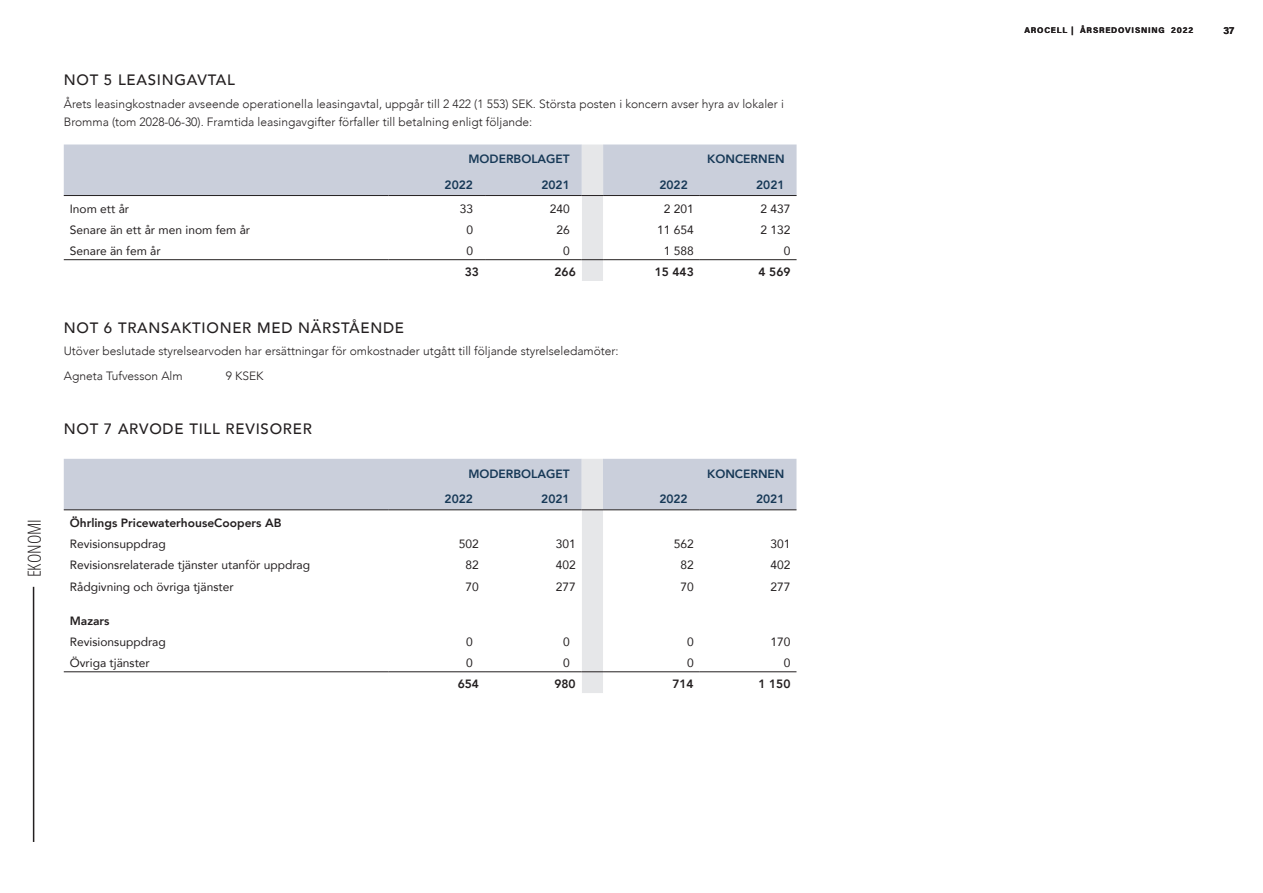
<style>
.page{position:relative;width:1263px;height:893px;background:#fff}
.page>*{position:absolute;margin:0;border:0;box-sizing:border-box;transform-origin:0 0}
.t1{font:300 condensed 18px "Open Sans";color:#231f20}
.Highlighted{font:500 15px "Avenir";letter-spacing:.05em;color:#231f20}
.Body{font:300 12px/18px "Avenir";color:#231f20}
.Content___Left{font:12px "Avenir";color:#231f20}
.Table_Header_Right{font:800 12px "Avenir";color:#163856}
.Content___Right{font:12px "Avenir";color:#231f20}
.Content___Left-2{font:800 12px "Avenir";color:#231f20}
.Content___Right_Bold{font:800 12px "Avenir";color:#231f20}
.t2{font:700 10.35px "Acumin Pro";color:#231f20}
.t3{font:700 8.25px "Acumin Pro";letter-spacing:.1em;color:#231f20}
</style>
<div class="page">
<hr style="left:33px;top:587px;width:1px;height:255px;background:#231f20">
<svg style="left:64px;top:144px;width:732px;height:137px"></svg>
<hr style="left:603px;top:259px;width:97px;height:1px;background:#231f20">
<hr style="left:700px;top:259px;width:96px;height:1px;background:#231f20">
<hr style="left:388px;top:259px;width:97px;height:1px;background:#231f20">
<hr style="left:485px;top:259px;width:97px;height:1px;background:#231f20">
<svg style="left:64px;top:459px;width:732px;height:234px"></svg>
<hr style="left:603px;top:671px;width:97px;height:1px;background:#231f20">
<hr style="left:700px;top:671px;width:96px;height:1px;background:#231f20">
<hr style="left:388px;top:671px;width:97px;height:1px;background:#231f20">
<hr style="left:485px;top:671px;width:97px;height:1px;background:#231f20">
<h1 class="t1" style="left:22px;top:577px;width:60px;rotate:-90deg">EKONOMI</h1>
<p class="Highlighted" style="left:64px;top:67px;width:172px">NOT 5 LEASINGAVTAL</p>
<p class="Body" style="left:64px;top:94px;width:722px">Årets leasingkostnader avseende operationella leasingavtal, uppgår till 2 422 (1 553) SEK. Största posten i koncern avser hyra av lokaler i<br>Bromma (tom 2028-06-30). Framtida leasingavgifter förfaller till betalning enligt följande:</p>
<p class="Table_Header_Right" style="left:468px;top:150px;width:103px">MODERBOLAGET</p>
<p class="Table_Header_Right" style="left:707px;top:150px;width:79px">KONCERNEN</p>
<p class="Table_Header_Right" style="left:445px;top:175px;width:30px">2022</p>
<p class="Table_Header_Right" style="left:541px;top:175px;width:30px">2021</p>
<p class="Table_Header_Right" style="left:659px;top:175px;width:30px">2022</p>
<p class="Table_Header_Right" style="left:756px;top:175px;width:30px">2021</p>
<p class="Content___Left" style="left:70px;top:199px;width:61px">Inom ett år</p>
<p class="Content___Right" style="left:460px;top:199px;width:15px">33</p>
<p class="Content___Right" style="left:550px;top:199px;width:22px">240</p>
<p class="Content___Right" style="left:664px;top:199px;width:32px">2 201</p>
<p class="Content___Right" style="left:760px;top:199px;width:32px">2 437</p>
<p class="Content___Left" style="left:70px;top:220px;width:182px">Senare än ett år men inom fem år</p>
<p class="Content___Right" style="left:466px;top:220px;width:8px">0</p>
<p class="Content___Right" style="left:556px;top:220px;width:15px">26</p>
<p class="Content___Right" style="left:657px;top:220px;width:38px">11 654</p>
<p class="Content___Right" style="left:760px;top:220px;width:32px">2 132</p>
<p class="Content___Left" style="left:70px;top:241px;width:92px">Senare än fem år</p>
<p class="Content___Right" style="left:466px;top:241px;width:8px">0</p>
<p class="Content___Right" style="left:563px;top:241px;width:8px">0</p>
<p class="Content___Right" style="left:664px;top:241px;width:32px">1 588</p>
<p class="Content___Right" style="left:784px;top:241px;width:8px">0</p>
<p class="Content___Right_Bold" style="left:465px;top:263px;width:16px">33</p>
<p class="Content___Right_Bold" style="left:554px;top:263px;width:23px">266</p>
<p class="Content___Right_Bold" style="left:655px;top:263px;width:41px">15 443</p>
<p class="Content___Right_Bold" style="left:759px;top:263px;width:33px">4 569</p>
<p class="Highlighted" style="left:64px;top:314px;width:342px">NOT 6 TRANSAKTIONER MED NÄRSTÅENDE</p>
<p class="Body" style="left:64px;top:342px;width:556px">Utöver beslutade styrelsearvoden har ersättningar för omkostnader utgått till följande styrelseledamöter:</p>
<p class="Body" style="left:64px;top:367px;width:120px">Agneta Tufvesson Alm</p>
<p class="Body" style="left:226px;top:367px;width:39px">9 KSEK</p>
<p class="Highlighted" style="left:64px;top:416px;width:250px">NOT 7 ARVODE TILL REVISORER</p>
<p class="Table_Header_Right" style="left:468px;top:464px;width:103px">MODERBOLAGET</p>
<p class="Table_Header_Right" style="left:707px;top:464px;width:79px">KONCERNEN</p>
<p class="Table_Header_Right" style="left:445px;top:490px;width:30px">2022</p>
<p class="Table_Header_Right" style="left:541px;top:490px;width:30px">2021</p>
<p class="Table_Header_Right" style="left:659px;top:490px;width:30px">2022</p>
<p class="Table_Header_Right" style="left:756px;top:490px;width:30px">2021</p>
<p class="Content___Left-2" style="left:70px;top:513px;width:213px">Öhrlings PricewaterhouseCoopers AB</p>
<p class="Content___Left" style="left:70px;top:534px;width:98px">Revisionsuppdrag</p>
<p class="Content___Right" style="left:459px;top:534px;width:22px">502</p>
<p class="Content___Right" style="left:556px;top:534px;width:22px">301</p>
<p class="Content___Right" style="left:674px;top:534px;width:22px">562</p>
<p class="Content___Right" style="left:770px;top:534px;width:22px">301</p>
<p class="Content___Left" style="left:70px;top:556px;width:242px">Revisionsrelaterade tjänster utanför uppdrag</p>
<p class="Content___Right" style="left:466px;top:556px;width:15px">82</p>
<p class="Content___Right" style="left:556px;top:556px;width:22px">402</p>
<p class="Content___Right" style="left:680px;top:556px;width:15px">82</p>
<p class="Content___Right" style="left:770px;top:556px;width:22px">402</p>
<p class="Content___Left" style="left:70px;top:577px;width:165px">Rådgivning och övriga tjänster</p>
<p class="Content___Right" style="left:466px;top:577px;width:15px">70</p>
<p class="Content___Right" style="left:556px;top:577px;width:22px">277</p>
<p class="Content___Right" style="left:680px;top:577px;width:15px">70</p>
<p class="Content___Right" style="left:770px;top:577px;width:22px">277</p>
<p class="Content___Left-2" style="left:70px;top:611px;width:41px">Mazars</p>
<p class="Content___Left" style="left:70px;top:632px;width:98px">Revisionsuppdrag</p>
<p class="Content___Right" style="left:466px;top:632px;width:8px">0</p>
<p class="Content___Right" style="left:563px;top:632px;width:8px">0</p>
<p class="Content___Right" style="left:687px;top:632px;width:8px">0</p>
<p class="Content___Right" style="left:770px;top:632px;width:22px">170</p>
<p class="Content___Left" style="left:70px;top:653px;width:82px">Övriga tjänster</p>
<p class="Content___Right" style="left:466px;top:653px;width:8px">0</p>
<p class="Content___Right" style="left:563px;top:653px;width:8px">0</p>
<p class="Content___Right" style="left:687px;top:653px;width:8px">0</p>
<p class="Content___Right" style="left:784px;top:653px;width:8px">0</p>
<p class="Content___Right_Bold" style="left:458px;top:675px;width:23px">654</p>
<p class="Content___Right_Bold" style="left:554px;top:675px;width:23px">980</p>
<p class="Content___Right_Bold" style="left:672px;top:675px;width:23px">714</p>
<p class="Content___Right_Bold" style="left:758px;top:675px;width:33px">1 150</p>
<p class="t3" style="left:1024px;top:24px;width:170px">AROCELL | ÅRSREDOVISNING 2022</p>
<p class="t2" style="left:1223px;top:23px;width:12px">37</p>
</div>
